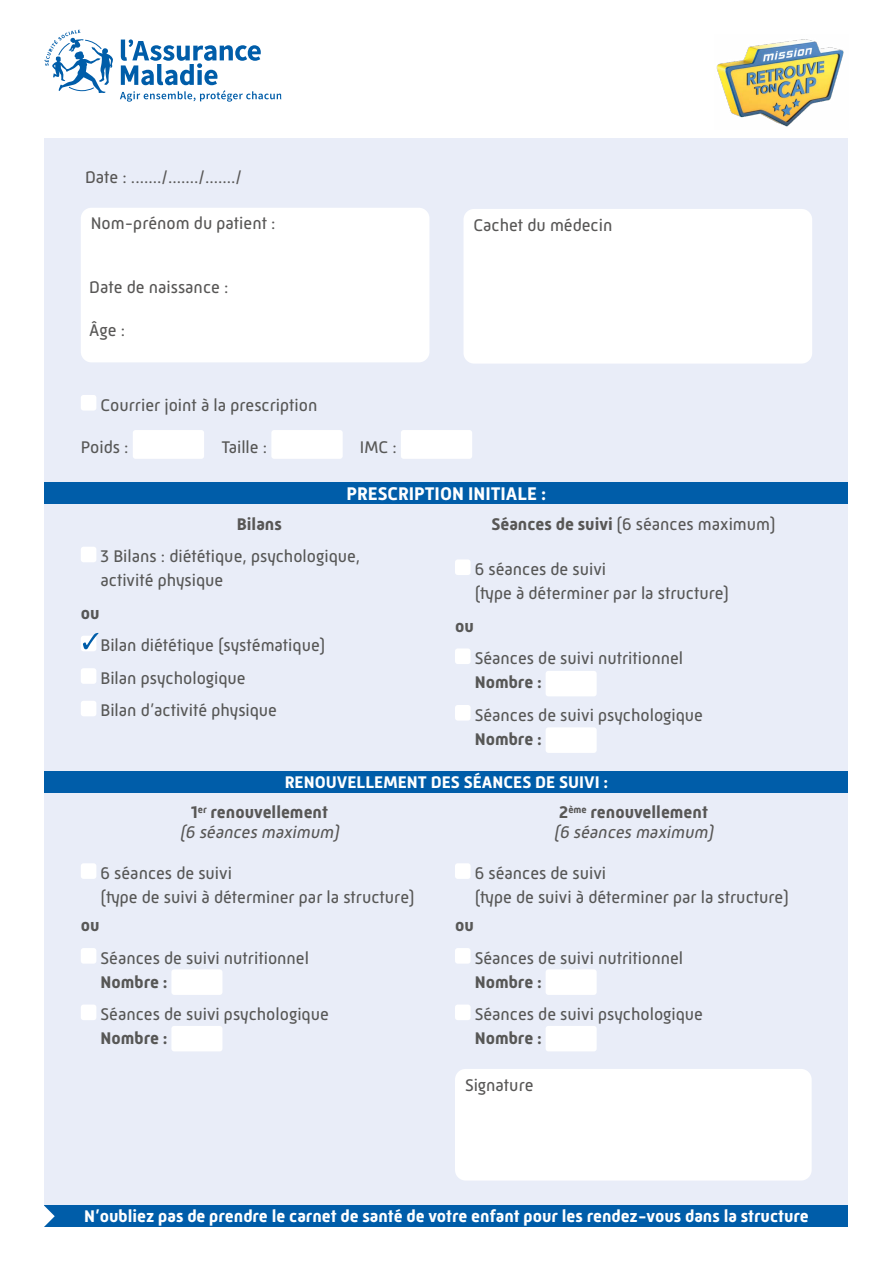
<style>
.page{position:relative;width:893px;height:1263px;background:#fff}
.page>*{position:absolute;margin:0;border:0;box-sizing:border-box;transform-origin:0 0}
.t1{font:700 18.75px "Mic 32 New";color:#fff}
.t2{font:17.25px/24px "Mic 32 New";color:#575756}
.t3{font:17.25px "Mic 32 New";color:#585756}
.t4{font:700 17.25px "Mic 32 New";color:#fff}
.t5{font:italic 17.25px/19.5px "Mic 32 New";color:#585756;text-align:center}
.t6{font:700 17.25px "Mic 32 New";color:#575756}
.t7{font:700 17.25px "Mic 32 New";color:#585756}
.s1{font-weight:700}
.s2{font-weight:700;font-style:normal}
</style>
<div class="page">
<svg style="left:120px;top:39px;width:162px;height:63px"></svg>
<svg style="left:44px;top:29px;width:69px;height:64px"></svg>
<div style="left:45px;top:138px;width:803px;height:1089px;background:#e9edf8"></div>
<div style="left:45px;top:483px;width:803px;height:21px;background:#005da9"></div>
<div style="left:45px;top:771px;width:803px;height:21px;background:#005da9"></div>
<div style="left:45px;top:1205px;width:803px;height:22px;background:#005da9"></div>
<div style="left:81px;top:547px;width:15px;height:15px;background:#fff;border-radius:3px"></div>
<div style="left:81px;top:636px;width:15px;height:15px;background:#fff;border-radius:3px"></div>
<div style="left:81px;top:668px;width:15px;height:16px;background:#fff;border-radius:3px"></div>
<div style="left:81px;top:701px;width:15px;height:15px;background:#fff;border-radius:3px"></div>
<div style="left:455px;top:559px;width:16px;height:16px;background:#fff;border-radius:3px"></div>
<div style="left:455px;top:648px;width:16px;height:16px;background:#fff;border-radius:3px"></div>
<div style="left:546px;top:671px;width:51px;height:25px;background:#fff;border-radius:3px"></div>
<div style="left:455px;top:705px;width:16px;height:15px;background:#fff;border-radius:3px"></div>
<div style="left:546px;top:727px;width:51px;height:26px;background:#fff;border-radius:3px"></div>
<div style="left:81px;top:863px;width:15px;height:16px;background:#fff;border-radius:3px"></div>
<div style="left:81px;top:948px;width:15px;height:16px;background:#fff;border-radius:3px"></div>
<div style="left:171px;top:969px;width:51px;height:26px;background:#fff;border-radius:3px"></div>
<div style="left:81px;top:1004px;width:15px;height:16px;background:#fff;border-radius:3px"></div>
<div style="left:171px;top:1026px;width:51px;height:25px;background:#fff;border-radius:3px"></div>
<div style="left:455px;top:863px;width:16px;height:16px;background:#fff;border-radius:3px"></div>
<div style="left:455px;top:948px;width:16px;height:16px;background:#fff;border-radius:3px"></div>
<div style="left:546px;top:969px;width:51px;height:26px;background:#fff;border-radius:3px"></div>
<div style="left:455px;top:1004px;width:16px;height:16px;background:#fff;border-radius:3px"></div>
<div style="left:546px;top:1026px;width:51px;height:25px;background:#fff;border-radius:3px"></div>
<div style="left:81px;top:395px;width:15px;height:16px;background:#fff;border-radius:3px"></div>
<div style="left:133px;top:430px;width:71px;height:29px;background:#fff;border-radius:3px"></div>
<div style="left:271px;top:430px;width:72px;height:29px;background:#fff;border-radius:3px"></div>
<div style="left:401px;top:430px;width:71px;height:29px;background:#fff;border-radius:3px"></div>
<div style="left:463px;top:209px;width:349px;height:155px;background:#fff;border-radius:11px"></div>
<div style="left:455px;top:1069px;width:357px;height:111px;background:#fff;border-radius:11px"></div>
<svg style="left:83px;top:633px;width:16px;height:16px"></svg>
<svg style="left:44px;top:1194px;width:11px;height:33px"></svg>
<div style="left:81px;top:208px;width:348px;height:154px;background:#fff;border-radius:11px"></div>
<img style="left:716px;top:39px;width:128px;height:88px">
<p class="t3" style="left:85px;top:167px;width:159px">Date : ......./......./......./</p>
<p class="t3" style="left:91px;top:214px;width:186px">Nom-prénom du patient :</p>
<p class="t3" style="left:89px;top:278px;width:141px">Date de naissance :</p>
<p class="t3" style="left:89px;top:320px;width:37px">Âge :</p>
<p class="t2" style="left:101px;top:393px;width:218px">Courrier joint à la prescription</p>
<p class="t2" style="left:81px;top:435px;width:49px">Poids :</p>
<p class="t2" style="left:221px;top:435px;width:47px">Taille :</p>
<p class="t2" style="left:360px;top:435px;width:38px">IMC :</p>
<p class="t3" style="left:473px;top:215px;width:140px">Cachet du médecin</p>
<p class="t1" style="left:347px;top:483px;width:201px">PRESCRIPTION INITIALE :</p>
<p class="t7" style="left:237px;top:514px;width:46px">Bilans</p>
<p class="t2" style="left:101px;top:544px;width:261px">3 Bilans : diététique, psychologique, activité physique</p>
<p class="t6" style="left:81px;top:603px;width:20px">ou</p>
<p class="t2" style="left:101px;top:629px;width:226px;line-height:32.5px">Bilan diététique (systématique)<br>Bilan psychologique<br>Bilan d’activité physique</p>
<p class="t3" style="left:491px;top:514px;width:286px"><span class="s1">Séances de suivi</span> (6 séances maximum)</p>
<p class="t2" style="left:475px;top:557px;width:256px">6 séances de suivi<br>(type à déterminer par la structure)</p>
<p class="t6" style="left:455px;top:616px;width:20px">ou</p>
<p class="t2" style="left:475px;top:646px;width:210px">Séances de suivi nutritionnel</p>
<p class="t6" style="left:475px;top:672px;width:69px">Nombre :</p>
<p class="t2" style="left:475px;top:703px;width:230px">Séances de suivi psychologique</p>
<p class="t6" style="left:475px;top:729px;width:69px">Nombre :</p>
<p class="t4" style="left:285px;top:772px;width:325px">RENOUVELLEMENT DES SÉANCES DE SUIVI :</p>
<p class="t5" style="left:180px;top:803px;width:164px"><span class="s2">1</span><sup>er</sup> <span class="s2">renouvellement<br></span>(6 séances maximum)</p>
<p class="t2" style="left:101px;top:861px;width:316px">6 séances de suivi<br>(type de suivi à déterminer par la structure)</p>
<p class="t6" style="left:81px;top:915px;width:20px">ou</p>
<p class="t2" style="left:101px;top:946px;width:210px">Séances de suivi nutritionnel</p>
<p class="t6" style="left:101px;top:972px;width:69px">Nombre :</p>
<p class="t2" style="left:101px;top:1002px;width:230px">Séances de suivi psychologique</p>
<p class="t6" style="left:101px;top:1028px;width:69px">Nombre :</p>
<p class="t5" style="left:554px;top:803px;width:164px"><span class="s2">2</span><sup>ème</sup> <span class="s2">renouvellement </span>(6 séances maximum)</p>
<p class="t2" style="left:475px;top:861px;width:316px">6 séances de suivi<br>(type de suivi à déterminer par la structure)</p>
<p class="t6" style="left:455px;top:915px;width:20px">ou</p>
<p class="t2" style="left:475px;top:946px;width:210px">Séances de suivi nutritionnel</p>
<p class="t6" style="left:475px;top:972px;width:69px">Nombre :</p>
<p class="t2" style="left:475px;top:1002px;width:230px">Séances de suivi psychologique</p>
<p class="t6" style="left:475px;top:1028px;width:69px">Nombre :</p>
<p class="t3" style="left:465px;top:1075px;width:70px">Signature</p>
<p class="t4" style="left:84px;top:1206px;width:726px">N’oubliez pas de prendre le carnet de santé de votre enfant pour les rendez-vous dans la structure</p>
</div>
